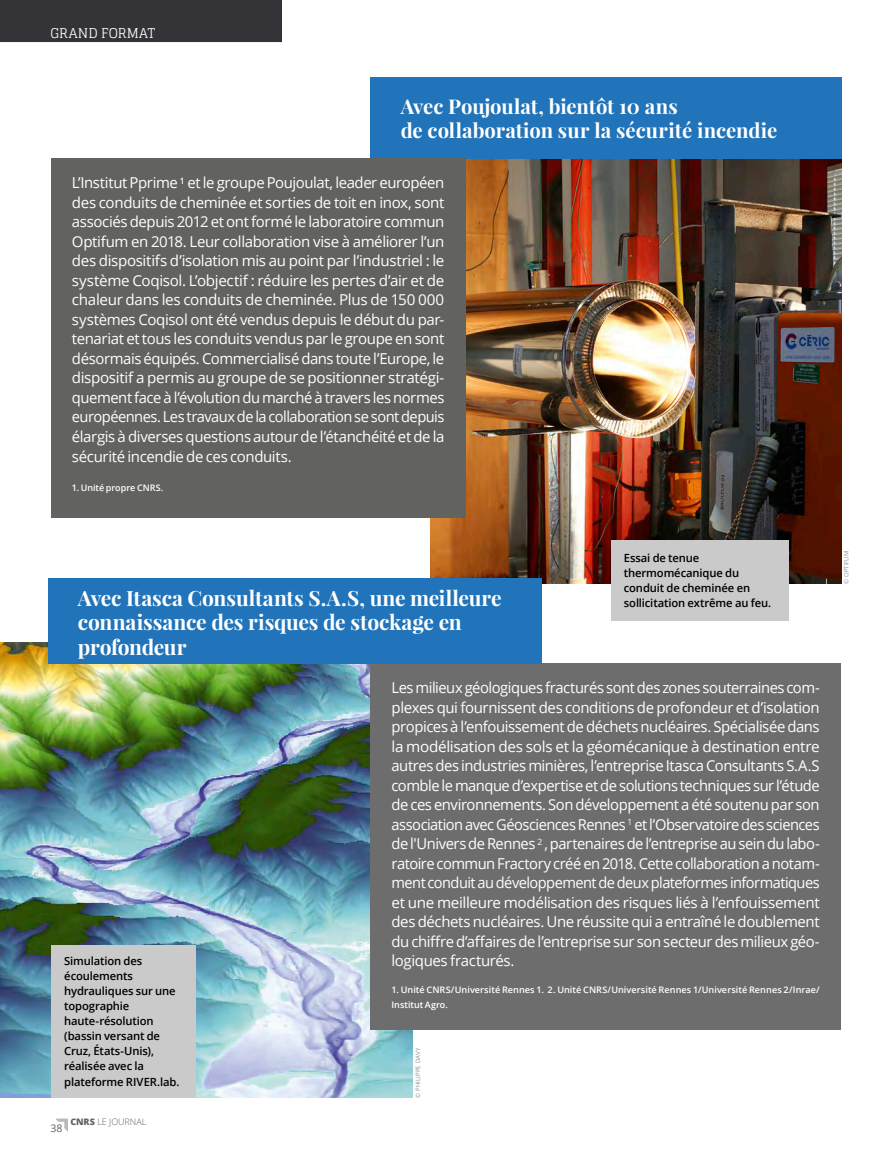
<style>
.page{position:relative;width:893px;height:1149px;background:#fff}
.page>*{position:absolute;margin:0;border:0;box-sizing:border-box;transform-origin:0 0}
.Encadré_titre{font:700 21px/24.6px "Playfair Display";letter-spacing:-.01em;color:#fff}
.Encadré_titre-2{font:700 20.25px/24.6px "Playfair Display";color:#fff}
.Txt_courant_retrai{font:15px/19.5px "Open Sans";letter-spacing:-.025em;color:#fff;text-align:justify}
.t1{font:13.5px "Glegoo";letter-spacing:.01em;color:#fff}
.Légende_txt_blc{font:600 11.25px/15px "Open Sans";letter-spacing:-.01em;color:#000}
.t2{font:10.5px "Open Sans";color:#626261}
.Txt_courant_retrai-2{font:600 9px/15px "Open Sans";color:#fff}
.t3{font:300 9px "Open Sans";letter-spacing:-.005em;color:#626261}
.Crédit_Photo{font:6px "Open Sans";letter-spacing:.005em;color:#919191}
.s1{font-weight:800}
</style>
<div class="page">
<img style="left:430px;top:158px;width:412px;height:425px">
<img style="left:0;top:642px;width:413px;height:455px">
<div style="left:371px;top:77px;width:471px;height:81px;background:#2174b9"></div>
<div style="left:51px;top:158px;width:415px;height:359px;background:#626261"></div>
<div style="left:370px;top:663px;width:471px;height:366px;background:#6d6d6d"></div>
<div style="left:48px;top:578px;width:494px;height:86px;background:#2174b9"></div>
<div style="left:611px;top:540px;width:177px;height:80px;background:#cacaca"></div>
<div style="left:52px;top:944px;width:144px;height:153px;background:#cacaca"></div>
<div style="left:0;top:0;width:282px;height:43px;background:#343338"></div>
<svg style="left:55px;top:1118px;width:13px;height:13px"></svg>
<hr style="left:0;top:42px;width:282px;height:1px;background:#fff">
<p class="t1" style="left:50px;top:25px;width:106px">GRAND FORMAT</p>
<p class="Encadré_titre-2" style="left:401px;top:94px;width:378px">Avec Poujoulat, bientôt 10 ans<br>de collaboration sur la sécurité incendie</p>
<p class="Txt_courant_retrai" style="left:72px;top:173px;width:374px">L’Institut Pprime <sup>1</sup> et le groupe Poujoulat, leader européen des conduits de cheminée et sorties de toit en inox, sont associés depuis 2012 et ont formé le laboratoire commun Optifum en 2018. Leur collaboration vise à améliorer l’un des dispositifs d’isolation mis au point par l’industriel : le système Coqisol. L’objectif : réduire les pertes d’air et de chaleur dans les conduits de cheminée. Plus de 150 000 systèmes Coqisol ont été vendus depuis le début du par&shy;tenariat et tous les conduits vendus par le groupe en sont désormais équipés. Commercialisé dans toute l’Europe, le dispositif a permis au groupe de se positionner stratégi&shy;quement face à l’évolution du marché à travers les normes européennes. Les travaux de la collaboration se sont depuis élargis à diverses questions autour de l’étanchéité et de la sécurité incendie de ces conduits.</p>
<p class="Txt_courant_retrai-2" style="left:72px;top:480px;width:93px">1. Unité propre CNRS.</p>
<p class="Encadré_titre" style="left:78px;top:585px;width:425px">Avec Itasca Consultants S.A.S, une meilleure connaissance des risques de stockage en profondeur</p>
<p class="Légende_txt_blc" style="left:624px;top:550px;width:149px">Essai de tenue thermomécanique du conduit de cheminée en sollicitation extrême au feu.</p>
<p class="Légende_txt_blc" style="left:64px;top:953px;width:117px">Simulation des écoulements hydrauliques sur une topographie haute-résolution (bassin versant de<br>Cruz, États-Unis), réalisée avec la plateforme RIVER.lab.</p>
<p class="t2" style="left:50px;top:1120px;width:13px">38</p>
<p class="t3" style="left:70px;top:1115px;width:78px"><span class="s1">CNRS</span> LE JOURNAL</p>
<p class="Txt_courant_retrai" style="left:391px;top:677px;width:430px">Les milieux géologiques fracturés sont des zones souterraines com&shy;plexes qui fournissent des conditions de profondeur et d’isolation propices à l’enfouissement de déchets nucléaires. Spécialisée dans la modélisation des sols et la géomécanique à destination entre autres des industries minières, l’entreprise Itasca Consultants S.A.S comble le manque d’expertise et de solutions techniques sur l’étude de ces environnements. Son développement a été soutenu par son association avec Géosciences Rennes <sup>1</sup> et l’Observatoire des sciences de l'Univers de Rennes <sup>2</sup> , partenaires de l’entreprise au sein du labo&shy;ratoire commun Fractory créé en 2018. Cette collaboration a notam&shy;ment conduit au développement de deux plateformes informatiques et une meilleure modélisation des risques liés à l’enfouissement des déchets nucléaires. Une réussite qui a entraîné le doublement du chiffre d’affaires de l’entreprise sur son secteur des milieux géo&shy;logiques fracturés.</p>
<p class="Txt_courant_retrai-2" style="left:391px;top:981px;width:430px">1. Unité CNRS/Université Rennes 1. 2. Unité CNRS/Université Rennes 1/Université Rennes 2/Inrae/<br>Institut Agro.</p>
<p class="Crédit_Photo" style="left:414px;top:1097px;width:51px;rotate:-90deg">© PHILIPPE DAVY</p>
<p class="Crédit_Photo" style="left:842px;top:584px;width:35px;rotate:-90deg">© OPTIFUM</p>
</div>
